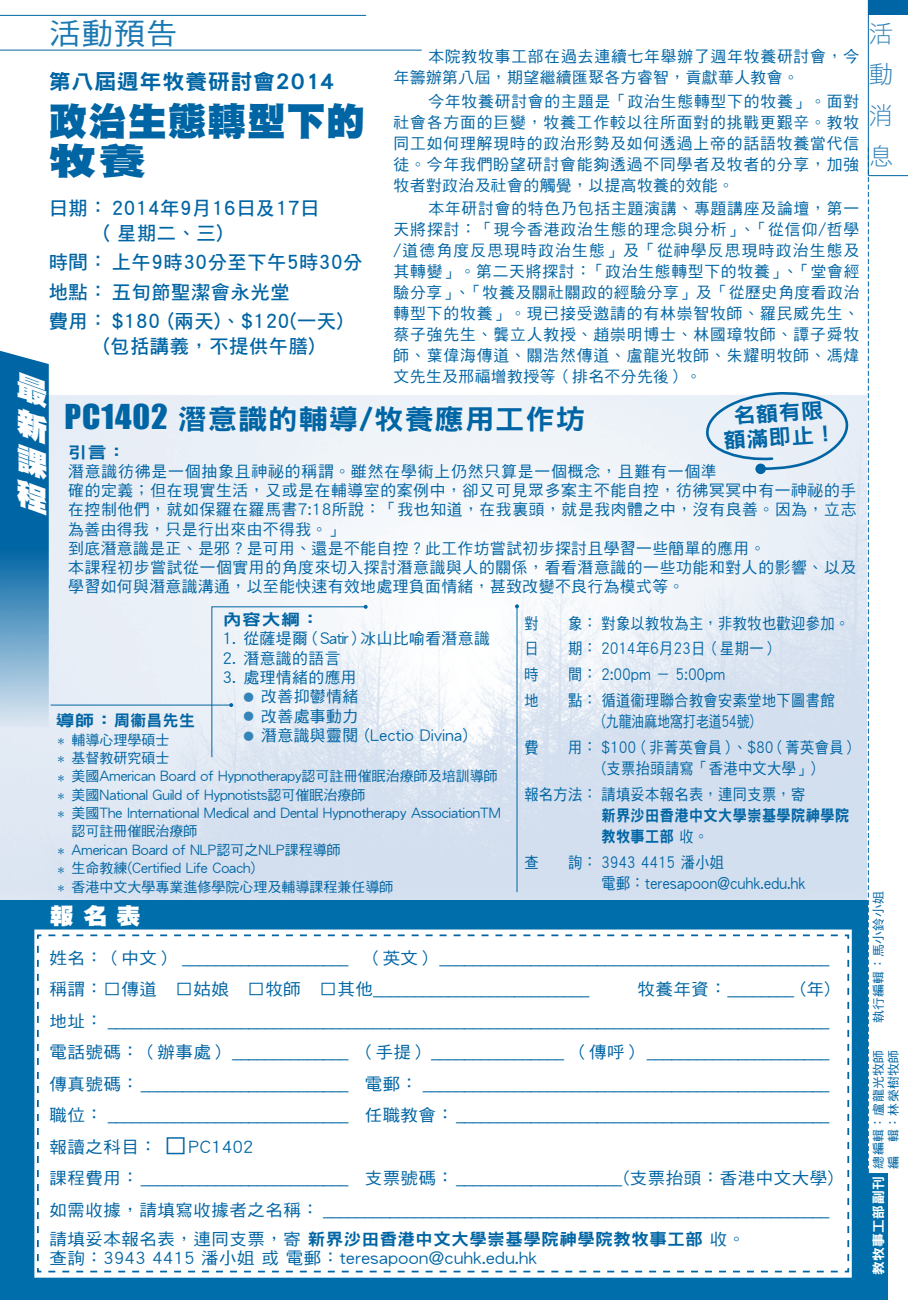
<style>
.page{position:relative;width:908px;height:1300px;background:#fff}
.page>*{position:absolute;margin:0;border:0;box-sizing:border-box;transform-origin:0 0}
.body_txt{font:38.5px "DF Hei HK W12";letter-spacing:.03em;color:#0065a4}
.body_txt-2{font:36.75px "DF Hei HK W12";color:#0065a4;scale:1.3 1}
.body_txt-3{font:29.75px "DF Hei HK W5";color:#1b78b2;scale:1.05 1}
.body_txt-4{font:28px "DF Hei HK W9";letter-spacing:.03em;color:#0065a4;scale:1.05 1}
.t1{font:24.5px/40.9px "DF Hei HK W3";color:#3484ba;text-align:justify}
.body_txt-5{font:22.75px "DF Hei HK W12";color:#fff;scale:1.05 1}
.body_txt-6{font:21px "DF Hei HK W9";letter-spacing:.03em;color:#0065a4;scale:1.05 1}
.body_txt-7{font:19.25px/24.5px "DF Hei HK W7";letter-spacing:.03em;color:#0065a4}
.body_txt-8{font:16.62px "DF Hei HK W5";letter-spacing:.03em;color:#0065a4;scale:1.05 1}
.body_txt-9{font:16.62px "DF Hei HK W9";letter-spacing:.03em;color:#0065a4;scale:1.05 1}
.body_txt-10{font:15.75px/21px "DF Hei HK W5";letter-spacing:.03em;color:#0065a4}
.body_txt-11{font:15.75px/21px "DF Hei HK W5";letter-spacing:.03em;color:#0065a4;scale:.9 1}
.body_txt-12{font:15.75px/21px "DF Hei HK W5";letter-spacing:.055em;color:#0065a4}
.t2{font:15.75px/21px "DF Hei HK W9";letter-spacing:.03em;color:#0065a4;scale:.9 1}
.t3{font:15.75px "DF Hei HK W9";letter-spacing:.03em;color:#0065a4;scale:1.2 1}
.t4{font:14px/18.2px "DF Hei HK W5";color:#0065a4}
.t5{font:12.25px "DF Hei HK W5";letter-spacing:.03em;color:#0065a4;scale:1.05 1}
.s1{font-family:"Impact";font-size:31.5px}
.s2{font-size:10.5px;color:#3484ba}
.s3{font-size:10.5px}
.s4{font-family:"DF Hei HK W5"}
.s5{font-size:22.75px}
.s6{font-family:"DF Hei HK W9";font-size:13.12px;color:#fff}
</style>
<div class="page">
<img style="left:0;top:396px;width:867px;height:504px">
<hr style="left:0;top:15px;width:366px;height:1px;background:#0065a4">
<hr style="left:0;top:50px;width:422px;height:1px;background:#0065a4">
<svg style="left:706px;top:392px;width:142px;height:79px;background:#d6e3ef"></svg>
<div style="left:755px;top:463px;width:11px;height:11px;background:#0065a4;border-radius:50%"></div>
<hr style="left:516px;top:606px;width:1px;height:286px;background:#0065a4">
<svg style="left:515px;top:604px;width:4px;height:4px"></svg>
<hr style="left:51px;top:704px;width:180px;height:1px;background:#0065a4">
<svg style="left:211px;top:605px;width:157px;height:153px"></svg>
<div style="left:849px;top:0;width:59px;height:418px;background:#fff"></div>
<hr style="left:868px;top:0;width:1px;height:176px;background:#0065a4">
<hr style="left:868px;top:175px;width:40px;height:1px;background:#0065a4">
<div style="left:868px;top:0;width:40px;height:15px;background:#0065a4"></div>
<svg style="left:868px;top:147px;width:1px;height:1026px"></svg>
<div style="left:0;top:900px;width:867px;height:400px;background:#006eab"></div>
<svg style="left:34px;top:929px;width:818px;height:348px;background:#eaf3f8"></svg>
<div style="left:36px;top:933px;width:814px;height:340px;background:#fff"></div>
<div style="left:868px;top:1173px;width:20px;height:127px;background:#006eab"></div>
<svg style="left:0;top:350px;width:49px;height:377px;background:#3b87b8"></svg>
<p class="body_txt-3" style="left:50px;top:17px;width:123px">活動預告</p>
<p class="body_txt-6" style="left:49px;top:70px;width:273px">第八屆週年牧養研討會2014</p>
<p class="body_txt" style="left:49px;top:100px;width:318px">政治生態轉型下的</p>
<p class="body_txt-2" style="left:49px;top:140px;width:76px">牧養</p>
<p class="body_txt-7" style="left:103px;top:196px;width:218px;text-indent:-54px">日期： 2014年9月16日及17日( 星期二、三)</p>
<p class="body_txt-7" style="left:49px;top:250px;width:315px">時間： 上午9時30分至下午5時30分</p>
<p class="body_txt-7" style="left:49px;top:279px;width:242px">地點： 五旬節聖潔會永光堂</p>
<p class="body_txt-7" style="left:103px;top:309px;width:242px;text-indent:-54px">費用： $180 (兩天)、$120(一天) (包括講義，不提供午膳)</p>
<p class="body_txt-12" style="left:394px;top:46px;width:467px;text-indent:35px">本院教牧事工部在過去連續七年舉辦了週年牧養研討會，今年籌辦第八屆，期望繼續匯聚各方睿智，貢獻華人教會。</p>
<p class="body_txt-10" style="left:394px;top:90px;width:467px;text-align:justify;text-indent:35px">今年牧養研討會的主題是「政治生態轉型下的牧養」。面對社會各方面的巨變，牧養工作較以往所面對的挑戰更艱辛。教牧同工如何理解現時的政治形勢及如何透過上帝的話語牧養當代信徒。今年我們盼望研討會能夠透過不同學者及牧者的分享，加強牧者對政治及社會的觸覺，以提高牧養的效能。</p>
<p class="body_txt-10" style="left:394px;top:198px;width:467px;text-align:justify;text-indent:35px">本年研討會的特色乃包括主題演講、專題講座及論壇，第一天將探討：「現今香港政治生態的理念與分析」、「從信仰/哲學/道德角度反思現時政治生態」及「從神學反思現時政治生態及其轉變」。第二天將探討：「政治生態轉型下的牧養」、「堂會經驗分享」、「牧養及關社關政的經驗分享」及「從歷史角度看政治轉型下的牧養」。現已接受邀請的有林崇智牧師、羅民威先生、蔡子強先生、龔立人教授、趙崇明博士、林國璋牧師、譚子舜牧師、葉偉海傳道、關浩然傳道、盧龍光牧師、朱耀明牧師、馮煒文先生及邢福增教授等（排名不分先後）。</p>
<p class="body_txt-6" style="left:732px;top:405px;width:87px;rotate:-4deg">名額有限</p>
<p class="body_txt-6" style="left:723px;top:429px;width:109px;rotate:-4deg">額滿即止！</p>
<p class="body_txt-4" style="left:64px;top:404px;width:497px"><span class="s1">PC1402</span> 潛意識的輔導/牧養應用工作坊</p>
<p class="t3" style="left:68px;top:443px;width:50px">引言：</p>
<p class="body_txt-10" style="left:68px;top:461px;width:790px;line-height:19.2px">潛意識彷彿是一個抽象且神祕的稱謂。雖然在學術上仍然只算是一個概念，且難有一個準<br>確的定義；但在現實生活，又或是在輔導室的案例中，卻又可見眾多案主不能自控，彷彿冥冥中有一神祕的手在控制他們，就如保羅在羅馬書7:18所說：「我也知道，在我裏頭，就是我肉體之中，沒有良善。因為，立志為善由得我，只是行出來由不得我。」</p>
<p class="body_txt-10" style="left:68px;top:537px;width:699px">到底潛意識是正、是邪？是可用、還是不能自控？此工作坊嘗試初步探討且學習一些簡單的應用。</p>
<p class="body_txt-10" style="left:68px;top:557px;width:789px;line-height:19.2px">本課程初步嘗試從一個實用的角度來切入探討潛意識與人的關係，看看潛意識的一些功能和對人的影響、以及學習如何與潛意識溝通，以至能快速有效地處理負面情緒，甚致改變不良行為模式等。</p>
<p class="t3" style="left:223px;top:611px;width:82px">內容大綱：</p>
<p class="body_txt-10" style="left:223px;top:628px;width:269px">1. 從薩堤爾（Satir）冰山比喻看潛意識</p>
<p class="body_txt-10" style="left:223px;top:647px;width:119px">2. 潛意識的語言</p>
<p class="body_txt-10" style="left:223px;top:666px;width:135px">3. 處理情緒的應用</p>
<p class="body_txt-10" style="left:243px;top:686px;width:116px"><span class="s2">●</span> 改善抑鬱情緒</p>
<p class="body_txt-10" style="left:243px;top:705px;width:116px"><span class="s2">●</span> 改善處事動力</p>
<p class="body_txt-10" style="left:243px;top:724px;width:226px"><span class="s2">●</span> 潛意識與靈閱 (Lectio Divina)</p>
<p class="t3" style="left:56px;top:711px;width:117px">導師：周衞昌先生</p>
<p class="t4" style="left:56px;top:730px;width:115px"><span class="s3">✽</span> 輔導心理學碩士</p>
<p class="t4" style="left:56px;top:748px;width:115px"><span class="s3">✽</span> 基督教研究碩士</p>
<p class="t4" style="left:56px;top:767px;width:443px"><span class="s3">✽</span> 美國American Board of Hypnotherapy認可註冊催眠治療師及培訓導師</p>
<p class="t4" style="left:56px;top:785px;width:311px"><span class="s3">✽</span> 美國National Guild of Hypnotists認可催眠治療師</p>
<p class="t4" style="left:72px;top:804px;width:431px;text-indent:-16px"><span class="s3">✽</span> 美國The International Medical and Dental Hypnotherapy AssociationTM認可註冊催眠治療師</p>
<p class="t4" style="left:56px;top:840px;width:287px"><span class="s3">✽</span> American Board of NLP認可之NLP課程導師</p>
<p class="t4" style="left:56px;top:859px;width:201px"><span class="s3">✽</span> 生命教練(Certified Life Coach)</p>
<p class="t4" style="left:56px;top:877px;width:339px"><span class="s3">✽</span> 香港中文大學專業進修學院心理及輔導課程兼任導師</p>
<p class="body_txt-5" style="left:50px;top:904px;width:88px">報 名 表</p>
<p class="body_txt-11" style="left:524px;top:612px;width:362px">對　　象： 對象以教牧為主，非教牧也歡迎參加。</p>
<p class="body_txt-11" style="left:524px;top:638px;width:284px">日　　期： 2014年6月23日（星期一）</p>
<p class="body_txt-11" style="left:524px;top:664px;width:224px">時　　間： 2:00pm － 5:00pm</p>
<p class="body_txt-11" style="left:524px;top:690px;width:346px;text-align:center">地　　點： 循道衞理聯合教會安素堂地下圖書館(九龍油麻地窩打老道54號)</p>
<p class="body_txt-11" style="left:601px;top:737px;width:287px;text-indent:-77px">費　　用： $100（非菁英會員）、$80（菁英會員）(支票抬頭請寫「香港中文大學」)</p>
<p class="t2" style="left:601px;top:784px;width:277px;text-indent:-77px"><span class="s4">報名方法： 請填妥本報名表，連同支票，寄<br></span>新界沙田香港中文大學崇基學院神學院教牧事工部<span class="s4">收。</span></p>
<p class="body_txt-11" style="left:601px;top:852px;width:228px;text-indent:-77px">查　　詢： 3943 4415 潘小姐<br>電郵：teresapoon@cuhk.edu.hk</p>
<p class="body_txt-8" style="left:50px;top:949px;width:744px">姓名：（中文） ____________________ （英文） _______________________________________________</p>
<p class="body_txt-8" style="left:50px;top:980px;width:745px">稱謂：□傳道　□姑娘　□牧師　□其他__________________________　　 牧養年資：________ (年)</p>
<p class="body_txt-8" style="left:50px;top:1012px;width:744px">地址： _______________________________________________________________________________________</p>
<p class="body_txt-8" style="left:50px;top:1043px;width:744px">電話號碼：（辦事處） ______________ （手提）________________ （傳呼） ______________________</p>
<p class="body_txt-8" style="left:50px;top:1075px;width:744px">傳真號碼：_________________________ 電郵： _________________________________________________</p>
<p class="body_txt-8" style="left:50px;top:1106px;width:744px">職位： _____________________________ 任職教會：_____________________________________________</p>
<p class="body_txt-8" style="left:50px;top:1138px;width:196px">報讀之科目： <span class="s5">□</span>PC1402</p>
<p class="body_txt-8" style="left:50px;top:1169px;width:748px">課程費用：_________________________ 支票號碼：____________________(支票抬頭：香港中文大學)</p>
<p class="body_txt-8" style="left:50px;top:1201px;width:744px">如需收據，請填寫收據者之名稱： _____________________________________________________________</p>
<p class="body_txt-9" style="left:50px;top:1230px;width:664px"><span class="s4">請填妥本報名表，連同支票，寄</span>新界沙田香港中文大學崇基學院神學院教牧事工部<span class="s4">收。</span></p>
<p class="body_txt-8" style="left:50px;top:1249px;width:466px">查詢：3943 4415 潘小姐或電郵：teresapoon@cuhk.edu.hk</p>
<p class="t1" style="left:869px;top:13px;width:25px">活動消息</p>
<p class="t5" style="left:872px;top:1023px;width:127px;rotate:-90deg">執行編輯：馬小鈴小姐</p>
<p class="t5" style="left:872px;top:1275px;width:216px;rotate:-90deg"><span class="s6">教牧事工部副刊</span> 總編輯：盧龍光牧師</p>
<p class="t5" style="left:887px;top:1168px;width:115px;rotate:-90deg">編　輯：林榮樹牧師</p>
</div>
